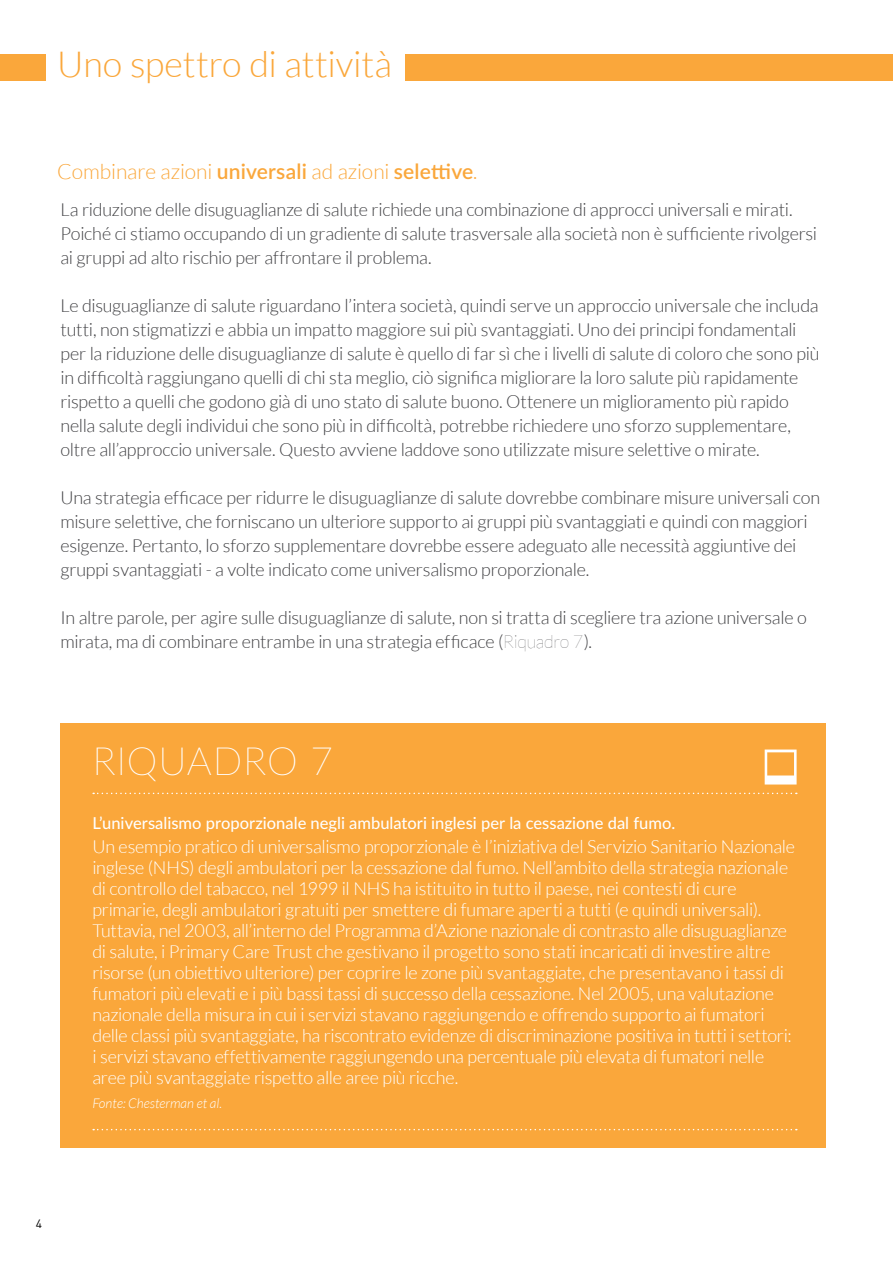
<style>
.page{position:relative;width:893px;height:1263px;background:#fff}
.page>*{position:absolute;margin:0;border:0;box-sizing:border-box;transform-origin:0 0}
.t1{font:100 39px "Lato";letter-spacing:.02em;color:#fff}
.t2{font:300 36px "Lato";letter-spacing:-.005em;color:#faa73b}
.t3{font:300 21px "Lato";letter-spacing:-.005em;color:#faa73b}
.t4{font:300 18px/24px "Lato";letter-spacing:-.015em;color:#404043}
.t5{font:300 18px/21px "Lato";letter-spacing:-.015em;color:#fff}
.t6{font:500 16.5px "Lato";color:#fff}
.t7{font:italic 300 13.5px "Lato";color:#fff}
.t8{font:12px "DIN";color:#000}
.s1{font-weight:600}
.s2{font-weight:100}
</style>
<div class="page">
<div style="left:0;top:54px;width:46px;height:26px;background:#faa73b"></div>
<div style="left:405px;top:54px;width:488px;height:26px;background:#faa73b"></div>
<div style="left:60px;top:723px;width:766px;height:425px;background:#faa73b"></div>
<svg style="left:93px;top:793px;width:704px;height:1px"></svg>
<svg style="left:93px;top:1129px;width:704px;height:1px"></svg>
<svg style="left:765px;top:749px;width:32px;height:35px"></svg>
<h2 class="t2" style="left:57px;top:44px;width:336px">Uno spettro di attività</h2>
<p class="t3" style="left:57px;top:160px;width:422px">Combinare azioni <span class="s1">universali</span> ad azioni <span class="s1">selettive</span>.</p>
<p class="t4" style="left:60px;top:198px;width:758px">La riduzione delle disuguaglianze di salute richiede una combinazione di approcci universali e mirati.<br>Poiché ci stiamo occupando di un gradiente di salute trasversale alla società non è sufficiente rivolgersi ai gruppi ad alto rischio per affrontare il problema.</p>
<p class="t4" style="left:60px;top:294px;width:760px">Le disuguaglianze di salute riguardano l’intera società, quindi serve un approccio universale che includa tutti, non stigmatizzi e abbia un impatto maggiore sui più svantaggiati. Uno dei principi fondamentali per la riduzione delle disuguaglianze di salute è quello di far sì che i livelli di salute di coloro che sono più in difficoltà raggiungano quelli di chi sta meglio, ciò significa migliorare la loro salute più rapidamente rispetto a quelli che godono già di uno stato di salute buono. Ottenere un miglioramento più rapido nella salute degli individui che sono più in difficoltà, potrebbe richiedere uno sforzo supplementare, oltre all’approccio universale. Questo avviene laddove sono utilizzate misure selettive o mirate.</p>
<p class="t4" style="left:60px;top:486px;width:761px">Una strategia efficace per ridurre le disuguaglianze di salute dovrebbe combinare misure universali con misure selettive, che forniscano un ulteriore supporto ai gruppi più svantaggiati e quindi con maggiori esigenze. Pertanto, lo sforzo supplementare dovrebbe essere adeguato alle necessità aggiuntive dei gruppi svantaggiati - a volte indicato come universalismo proporzionale.</p>
<p class="t4" style="left:60px;top:606px;width:748px">In altre parole, per agire sulle disuguaglianze di salute, non si tratta di scegliere tra azione universale o mirata, ma di combinare entrambe in una strategia efficace (<span class="s2">Riquadro 7</span>).</p>
<h1 class="t1" style="left:92px;top:734px;width:242px">RIQUADRO 7</h1>
<p class="t6" style="left:92px;top:811px;width:584px">L’universalismo proporzionale negli ambulatori inglesi per la cessazione dal fumo.</p>
<p class="t5" style="left:92px;top:836px;width:704px">Un esempio pratico di universalismo proporzionale è l’iniziativa del Servizio Sanitario Nazionale inglese (NHS) degli ambulatori per la cessazione dal fumo. Nell’ambito della strategia nazionale di controllo del tabacco, nel 1999 il NHS ha istituito in tutto il paese, nei contesti di cure primarie, degli ambulatori gratuiti per smettere di fumare aperti a tutti (e quindi universali).<br>Tuttavia, nel 2003, all’interno del Programma d’Azione nazionale di contrasto alle disuguaglianze di salute, i Primary Care Trust che gestivano il progetto sono stati incaricati di investire altre risorse (un obiettivo ulteriore) per coprire le zone più svantaggiate, che presentavano i tassi di fumatori più elevati e i più bassi tassi di successo della cessazione. Nel 2005, una valutazione nazionale della misura in cui i servizi stavano raggiungendo e offrendo supporto ai fumatori delle classi più svantaggiate, ha riscontrato evidenze di discriminazione positiva in tutti i settori: i servizi stavano effettivamente raggiungendo una percentuale più elevata di fumatori nelle aree più svantaggiate rispetto alle aree più ricche.</p>
<p class="t7" style="left:92px;top:1096px;width:131px">Fonte: Chesterman et al.</p>
<p class="t8" style="left:36px;top:1216px;width:8px">4</p>
</div>
